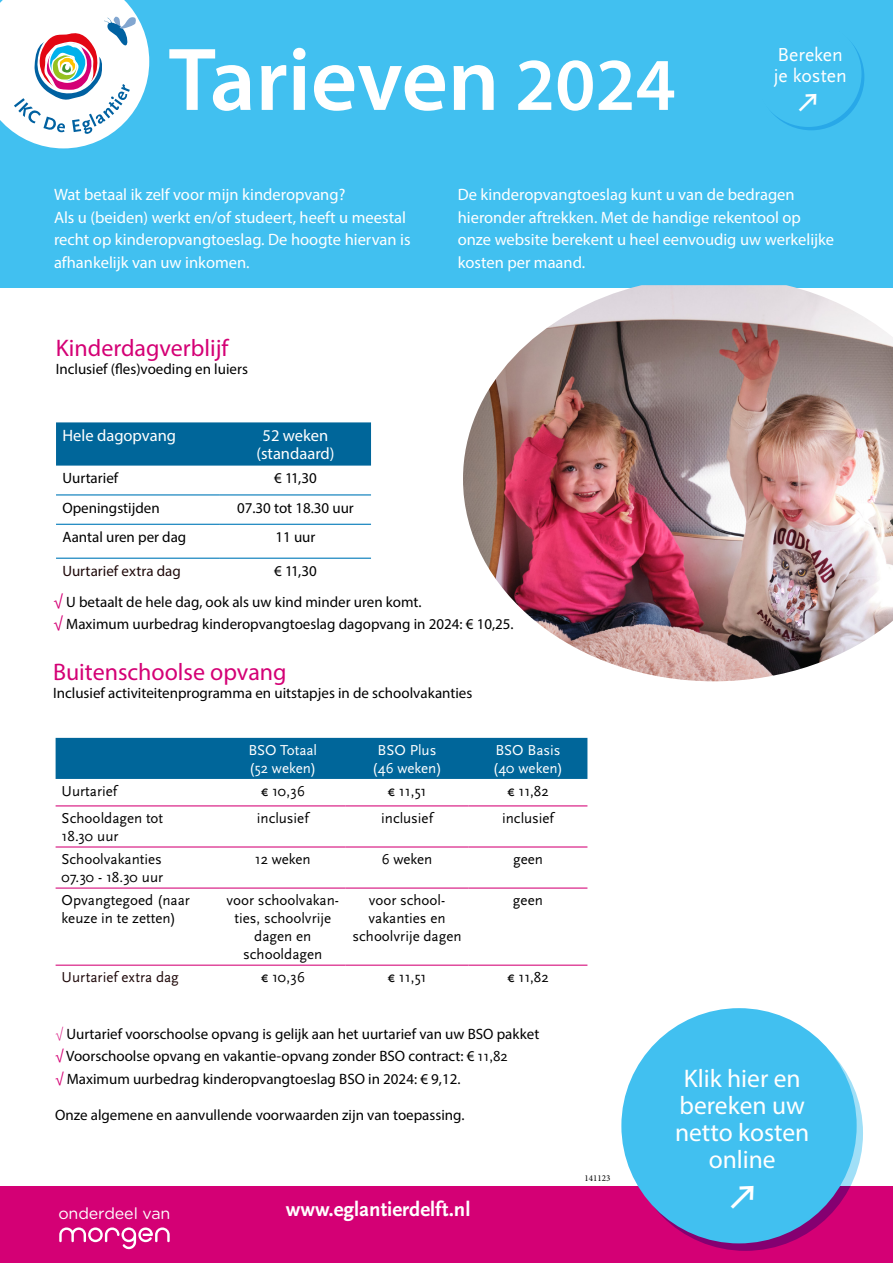
<style>
.page{position:relative;width:893px;height:1263px;background:#fff}
.page>*{position:absolute;margin:0;border:0;box-sizing:border-box;transform-origin:0 0}
.t1{font:600 90px "Myriad Pro";color:#fff}
.t2{font:43.8px "GT Walsheim";color:#fff}
.t3{font:33.75px "GT Walsheim";color:#fff}
.t4{font:25.5px/27px "Myriad Pro";color:#fff;text-align:center}
.t5{font:24px "Myriad Pro";color:#d40075}
.t6{font:700 21px "Scala Sans Pro";color:#fff}
.t7{font:19.65px/20.9px "Scala Sans Pro";color:#fff}
.t8{font:16.5px/22.5px "Myriad Pro";color:#fff}
.t9{font:16.05px "Gotham Rounded";letter-spacing:-.005em;color:#fff}
.t10{font:15px/22.5px "Myriad Pro";color:#000}
.t11{font:15px/18px "Scala Sans Pro";color:#000}
.t12{font:15px/18px "Scala Sans Pro";color:#fff}
.t13{font:15px "Myriad Pro";color:#1f090a}
.t14{font:15px "Scala Sans Pro";color:#1f090a}
.t15{font:9px "Minion Pro";color:#000}
.s1{font-size:75px}
.s2{font-size:16.5px;color:#d40075}
.s3{font-family:"Source Sans Variable";color:#d40075}
.s4{color:#d40075}
.s5{font-family:"Scala Sans Pro"}
</style>
<div class="page">
<div style="left:0;top:1186px;width:893px;height:77px;background:#d40075"></div>
<div style="left:0;top:0;width:893px;height:287px;background:#41c0f0"></div>
<svg style="left:628px;top:1015px;width:235px;height:236px;fill:#850071"></svg>
<div style="left:621px;top:1008px;width:236px;height:235px;background:#41c0f0;border-radius:50%"></div>
<svg style="left:758px;top:24px;width:106px;height:106px"></svg>
<div style="left:755px;top:21px;width:106px;height:106px;background:#41c0f0;border-radius:50%"></div>
<div style="left:56px;top:422px;width:315px;height:44px;background:#00669a"></div>
<hr style="left:56px;top:494px;width:164px;height:1px;background:#0079b9">
<hr style="left:220px;top:494px;width:151px;height:1px;background:#0079b9">
<hr style="left:56px;top:524px;width:164px;height:1px;background:#0079b9">
<hr style="left:220px;top:524px;width:151px;height:1px;background:#0079b9">
<hr style="left:56px;top:558px;width:164px;height:1px;background:#0079b9">
<hr style="left:220px;top:558px;width:151px;height:1px;background:#0079b9">
<div style="left:56px;top:738px;width:531px;height:41px;background:#00669a"></div>
<hr style="left:56px;top:805px;width:164px;height:1px;background:#d40075">
<hr style="left:220px;top:805px;width:126px;height:1px;background:#d40075">
<hr style="left:346px;top:805px;width:122px;height:1px;background:#d40075">
<hr style="left:468px;top:805px;width:119px;height:1px;background:#d40075">
<hr style="left:56px;top:846px;width:164px;height:1px;background:#d40075">
<hr style="left:220px;top:846px;width:126px;height:1px;background:#d40075">
<hr style="left:346px;top:846px;width:122px;height:1px;background:#d40075">
<hr style="left:468px;top:846px;width:119px;height:1px;background:#d40075">
<hr style="left:56px;top:887px;width:164px;height:2px;background:#d40075">
<hr style="left:220px;top:887px;width:126px;height:2px;background:#d40075">
<hr style="left:346px;top:887px;width:122px;height:2px;background:#d40075">
<hr style="left:468px;top:887px;width:119px;height:2px;background:#d40075">
<hr style="left:56px;top:965px;width:164px;height:1px;background:#d40075">
<hr style="left:220px;top:965px;width:126px;height:1px;background:#d40075">
<hr style="left:346px;top:965px;width:122px;height:1px;background:#d40075">
<hr style="left:468px;top:965px;width:119px;height:1px;background:#d40075">
<svg style="left:59px;top:1227px;width:111px;height:22px"></svg>
<img style="left:463px;top:285px;width:430px;height:396px">
<svg style="left:0;top:0;width:149px;height:148px"></svg>
<h1 class="t1" style="left:169px;top:22px;width:509px">Tarieven <span class="s1">2024</span></h1>
<h3 class="t7" style="left:774px;top:45px;width:74px">Bereken je kosten</h3>
<h3 class="t3" style="left:798px;top:83px;width:21px">↗</h3>
<p class="t8" style="left:54px;top:183px;width:358px">Wat betaal ik zelf voor mijn kinderopvang?<br>Als u (beiden) werkt en/of studeert, heeft u meestal recht op kinderopvangtoeslag. De hoogte hiervan is afhankelijk van uw inkomen.</p>
<p class="t8" style="left:458px;top:183px;width:378px">De kinderopvangtoeslag kunt u van de bedragen hieronder aftrekken. Met de handige rekentool op onze website berekent u heel eenvoudig uw werkelijke kosten per maand.</p>
<h3 class="t5" style="left:56px;top:333px;width:174px">Kinderdagverblijf</h3>
<p class="t10" style="left:56px;top:357px;width:194px">Inclusief (fles)voeding en luiers</p>
<p class="t8" style="left:62px;top:424px;width:115px">Hele dagopvang</p>
<p class="t8" style="left:256px;top:426px;width:80px;line-height:18px;text-align:center">52 weken (standaard)</p>
<p class="t10" style="left:62px;top:467px;width:57px">Uurtarief</p>
<p class="t10" style="left:274px;top:467px;width:44px">€ 11,30</p>
<p class="t10" style="left:62px;top:496px;width:99px">Openingstijden</p>
<p class="t10" style="left:237px;top:496px;width:118px">07.30 tot 18.30 uur</p>
<p class="t10" style="left:62px;top:525px;width:125px">Aantal uren per dag</p>
<p class="t10" style="left:275px;top:525px;width:42px">11 uur</p>
<p class="t13" style="left:62px;top:561px;width:120px">Uurtarief extra dag</p>
<p class="t10" style="left:274px;top:559px;width:44px">€ 11,30</p>
<p class="t10" style="left:53px;top:590px;width:462px"><span class="s2">√</span> U betaalt de hele dag, ook als uw kind minder uren komt.<br><span class="s2">√</span> Maximum uurbedrag kinderopvangtoeslag dagopvang in 2024: € 10,25.</p>
<h3 class="t5" style="left:53px;top:658px;width:235px">Buitenschoolse opvang</h3>
<p class="t10" style="left:53px;top:682px;width:421px">Inclusief activiteitenprogramma en uitstapjes in de schoolvakanties</p>
<p class="t12" style="left:248px;top:741px;width:70px">BSO Totaal (52 weken)</p>
<p class="t12" style="left:372px;top:741px;width:71px;text-align:center">BSO Plus (46 weken)</p>
<p class="t12" style="left:493px;top:741px;width:72px">BSO Basis (40 weken)</p>
<p class="t11" style="left:62px;top:782px;width:57px">Uurtarief</p>
<p class="t11" style="left:261px;top:782px;width:46px">€ 10,36</p>
<p class="t11" style="left:388px;top:782px;width:40px">€ 11,51</p>
<p class="t11" style="left:507px;top:782px;width:43px">€ 11,82</p>
<p class="t11" style="left:62px;top:809px;width:103px">Schooldagen tot<br>18.30 uur</p>
<p class="t11" style="left:257px;top:809px;width:53px">inclusief</p>
<p class="t11" style="left:381px;top:809px;width:53px">inclusief</p>
<p class="t11" style="left:502px;top:809px;width:53px">inclusief</p>
<p class="t11" style="left:62px;top:850px;width:103px">Schoolvakanties<br>07.30 - 18.30 uur</p>
<p class="t11" style="left:255px;top:850px;width:57px">12 weken</p>
<p class="t11" style="left:382px;top:850px;width:52px">6 weken</p>
<p class="t11" style="left:513px;top:850px;width:31px">geen</p>
<p class="t11" style="left:62px;top:891px;width:130px">Opvangtegoed (naar keuze in te zetten)</p>
<p class="t11" style="left:226px;top:891px;width:114px;text-align:center">voor schoolvakan&shy;ties, schoolvrije dagen en schooldagen</p>
<p class="t11" style="left:353px;top:891px;width:110px;text-align:center">voor school&shy;vakanties en schoolvrije dagen</p>
<p class="t11" style="left:513px;top:891px;width:32px">geen</p>
<p class="t14" style="left:62px;top:969px;width:119px">Uurtarief extra dag</p>
<p class="t11" style="left:261px;top:968px;width:46px">€ 10,36</p>
<p class="t11" style="left:388px;top:968px;width:40px">€ 11,51</p>
<p class="t11" style="left:507px;top:968px;width:43px">€ 11,82</p>
<p class="t10" style="left:55px;top:1022px;width:486px"><span class="s3">√</span> Uurtarief voorschoolse opvang is gelijk aan het uurtarief van uw BSO pakket <span class="s4">√</span> Voorschoolse opvang en vakantie-opvang zonder BSO contract: € <span class="s5">11,82<br></span><span class="s4">√</span> Maximum uurbedrag kinderopvangtoeslag BSO in 2024: € 9,12.</p>
<p class="t10" style="left:55px;top:1103px;width:411px">Onze algemene en aanvullende voorwaarden zijn van toepassing.</p>
<p class="t9" style="left:58px;top:1202px;width:114px">onderdeel van</p>
<h3 class="t6" style="left:286px;top:1196px;width:186px">www.eglantierdelft.nl</h3>
<p class="t15" style="left:584px;top:1172px;width:27px">141123</p>
<h3 class="t4" style="left:675px;top:1065px;width:136px">Klik hier en bereken uw netto kosten online</h3>
<h2 class="t2" style="left:730px;top:1173px;width:26px">↗</h2>
</div>
